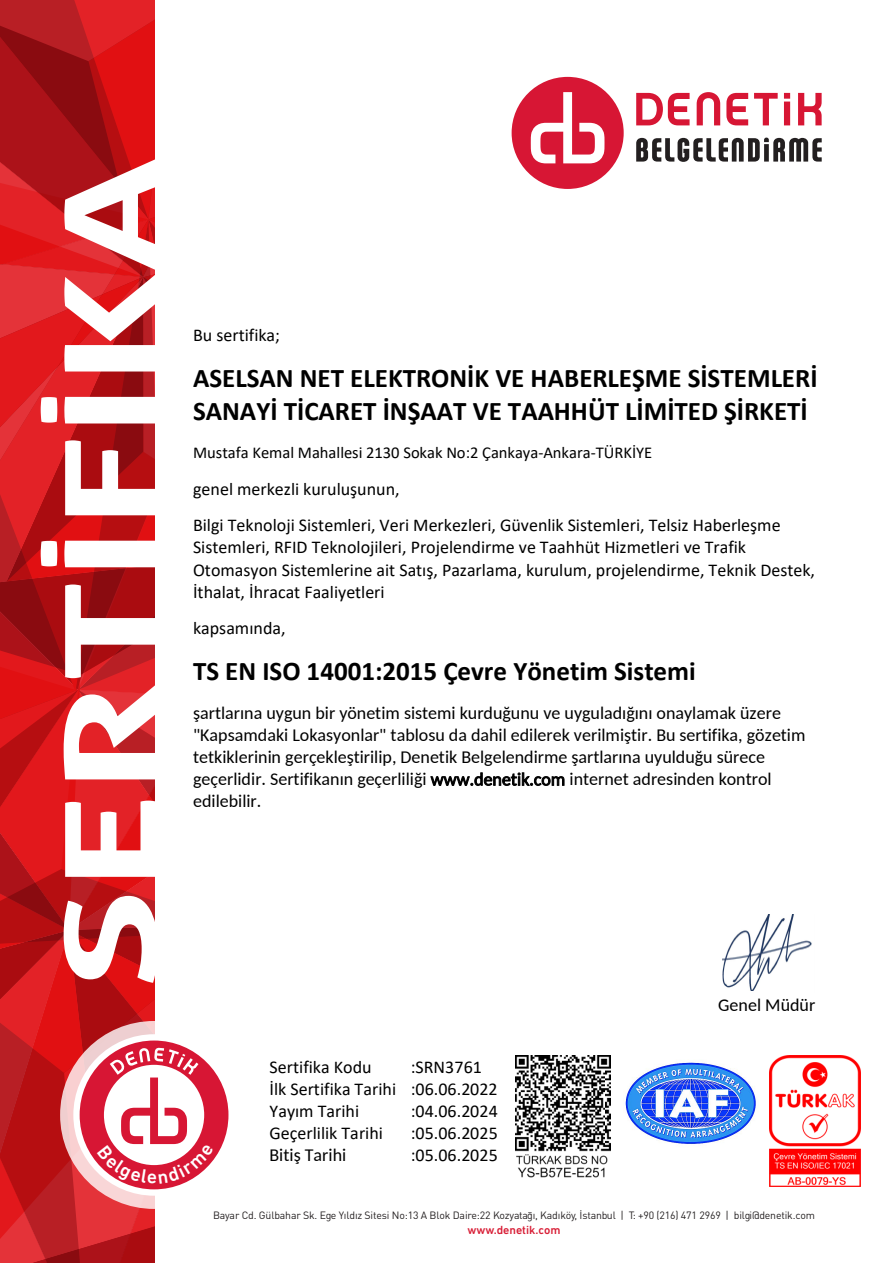
<style>
.page{position:relative;width:893px;height:1263px;background:#fff}
.page>*{position:absolute;margin:0;border:0;box-sizing:border-box;transform-origin:0 0}
.t1{font:700 126.6px "Aller";color:#fff;scale:1.43 1}
.t2{font:700 27px/33px "Calibri";color:#000}
.t3{font:18px/21.9px "Calibri";color:#000}
.t4{font:18px/21.9px "WRD EMBED SUB 1262";color:#000}
.t5{font:16.5px "Calibri";color:#000}
.t6{font:500 12px "DIN Next LT Pro";color:#d81e36}
.t7{font:10.5px "DIN Tr";letter-spacing:-.015em;color:#231f20}
</style>
<div class="page">
<svg style="left:636px;top:92px;width:186px;height:33px"></svg>
<svg style="left:636px;top:138px;width:186px;height:24px"></svg>
<svg style="left:512px;top:77px;width:112px;height:112px"></svg>
<div style="left:80px;top:1040px;width:148px;height:149px;background:#d71634;border-radius:50%"></div>
<img style="left:515px;top:1055px;width:95px;height:123px">
<img style="left:625px;top:1062px;width:131px;height:82px">
<img style="left:769px;top:1055px;width:91px;height:132px">
<img style="left:723px;top:915px;width:89px;height:76px">
<svg style="left:0;top:0;width:214px;height:1263px"></svg>
<h1 class="t1" style="left:33px;top:989px;width:583px;rotate:-90deg">SERTİFİKA</h1>
<p class="t3" style="left:193px;top:326px;width:88px">Bu sertifika;</p>
<h2 class="t2" style="left:193px;top:364px;width:626px">ASELSAN NET ELEKTRONİK VE HABERLEŞME SİSTEMLERİ<br>SANAYİ TİCARET İNŞAAT VE TAAHHÜT LİMİTED ŞİRKETİ</h2>
<p class="t5" style="left:193px;top:446px;width:461px">Mustafa Kemal Mahallesi 2130 Sokak No:2 Çankaya-Ankara-TÜRKİYE</p>
<p class="t3" style="left:193px;top:472px;width:589px;line-height:36.9px">genel merkezli kuruluşunun,<br>Bilgi Teknoloji Sistemleri, Veri Merkezleri, Güvenlik Sistemleri, Telsiz Haberleşme</p>
<p class="t3" style="left:193px;top:538px;width:624px">Sistemleri, RFID Teknolojileri, Projelendirme ve Taahhüt Hizmetleri ve Trafik<br>Otomasyon Sistemlerine ait Satış, Pazarlama, kurulum, projelendirme, Teknik Destek,<br>İthalat, İhracat Faaliyetleri</p>
<p class="t3" style="left:193px;top:619px;width:94px">kapsamında,</p>
<h2 class="t2" style="left:193px;top:657px;width:504px">TS EN ISO 14001:2015 Çevre Yönetim Sistemi</h2>
<p class="t4" style="left:193px;top:704px;width:614px">şartlarına uygun bir yönetim sistemi kurduğunu ve uyguladığını onaylamak üzere "Kapsamdaki Lokasyonlar" tablosu da dahil edilerek verilmiştir. Bu sertifika, gözetim tetkiklerinin gerçekleştirilip, Denetik Belgelendirme şartlarına uyulduğu sürece geçerlidir. Sertifikanın geçerliliği www.denetik.com internet adresinden kontrol edilebilir.</p>
<p class="t3" style="left:270px;top:1057px;width:128px">Sertifika Kodu<br>İlk Sertifika Tarihi<br>Yayım Tarihi<br>Geçerlilik Tarihi</p>
<p class="t4" style="left:270px;top:1145px;width:78px">Bitiş Tarihi</p>
<p class="t3" style="left:411px;top:1057px;width:89px">:SRN3761 :06.06.2022 :04.06.2024 :05.06.2025 :05.06.2025</p>
<p class="t4" style="left:718px;top:995px;width:99px">Genel Müdür</p>
<p class="t7" style="left:213px;top:1208px;width:603px">Bayar Cd. Gülbahar Sk. Ege Yıldız Sitesi No:13 A Blok Daire:22 Kozyatağı, Kadıköy, İstanbul | T: +90 (216) 471 2969 | bilgi@denetik.com</p>
<p class="t6" style="left:467px;top:1223px;width:95px">www.denetik.com</p>
</div>
